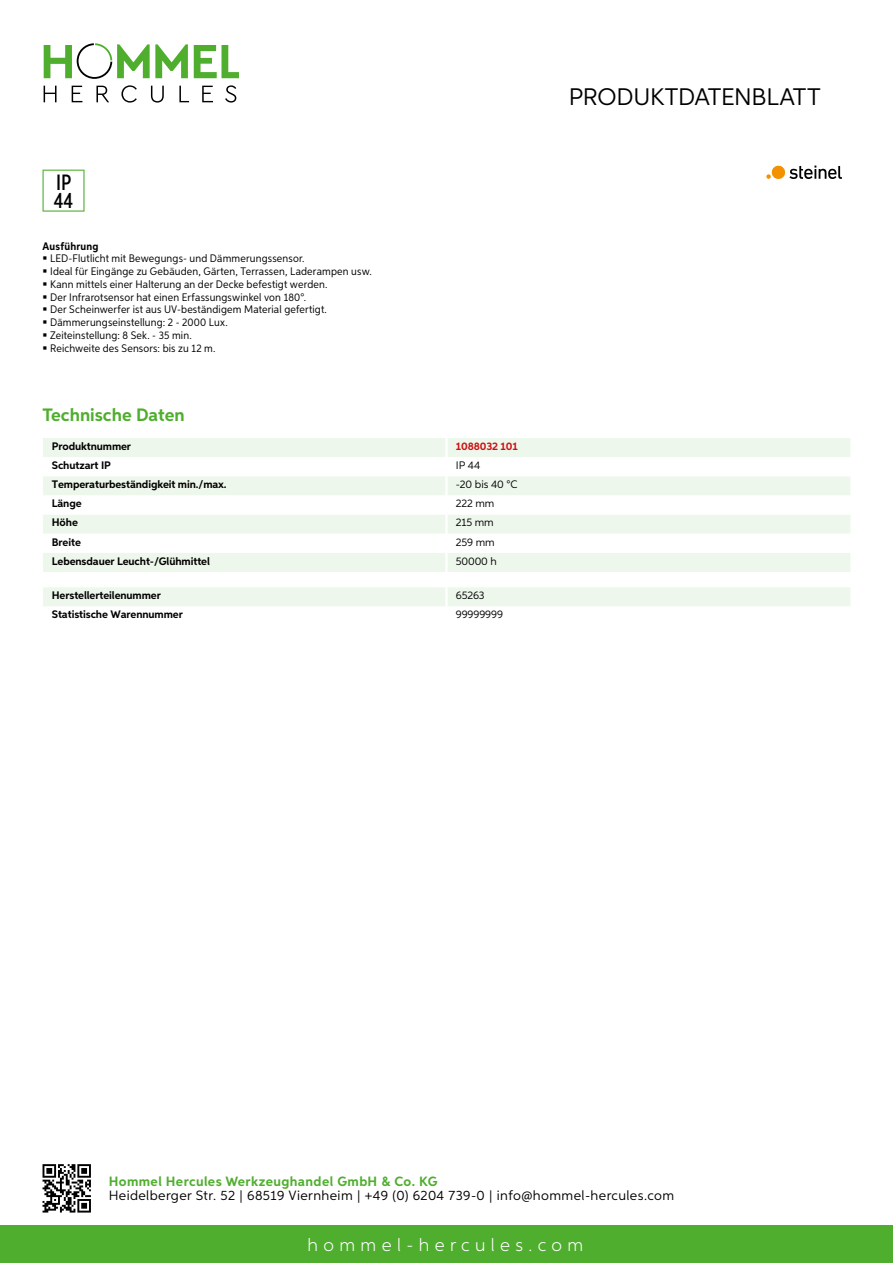
<style>
.page{position:relative;width:893px;height:1263px;background:#fff}
.page>*{position:absolute;margin:0;border:0;box-sizing:border-box;transform-origin:0 0}
.t1{font:24px "Aspira";letter-spacing:-.01em;color:#000}
.t2{font:500 22.2px/17.9px "Aspira XX Nar";color:#000}
.t3{font:300 18px "Aspira";letter-spacing:.3em;color:#fff}
.t4{font:700 18px "Aspira";color:#50ae2f}
.t5{font:13.5px "Aspira";letter-spacing:.03em;color:#000}
.t6{font:700 13.5px "Aspira";letter-spacing:.03em;color:#50ae2f}
.t7{font:10.95px/12.8px "Aspira Nar";letter-spacing:.015em;color:#000}
.t8{font:700 10.95px "Aspira";letter-spacing:-.01em;color:#000}
.t9{font:10.95px "Aspira";letter-spacing:-.01em;color:#000}
.t10{font:700 10.95px "Aspira";letter-spacing:-.01em;color:#cd1013}
.t11{font:700 10.95px "Aspira Nar";letter-spacing:.02em;color:#000}
</style>
<div class="page">
<div style="left:0;top:1226px;width:893px;height:37px;background:#50ae2f"></div>
<svg style="left:43px;top:1164px;width:48px;height:48px"></svg>
<svg style="left:194px;top:45px;width:45px;height:33px"></svg>
<svg style="left:44px;top:43px;width:144px;height:36px"></svg>
<svg style="left:44px;top:86px;width:13px;height:16px"></svg>
<svg style="left:72px;top:86px;width:10px;height:16px"></svg>
<svg style="left:96px;top:86px;width:13px;height:16px"></svg>
<svg style="left:121px;top:85px;width:16px;height:18px"></svg>
<svg style="left:151px;top:86px;width:13px;height:17px"></svg>
<svg style="left:179px;top:86px;width:10px;height:16px"></svg>
<svg style="left:202px;top:86px;width:11px;height:16px"></svg>
<svg style="left:225px;top:85px;width:11px;height:18px"></svg>
<div style="left:43px;top:438px;width:807px;height:134px;background:#eef7eb"></div>
<svg style="left:43px;top:457px;width:807px;height:96px"></svg>
<hr style="left:445px;top:438px;width:3px;height:19px;background:#fff">
<hr style="left:445px;top:457px;width:3px;height:19px;background:#fff">
<hr style="left:445px;top:476px;width:3px;height:19px;background:#fff">
<hr style="left:445px;top:495px;width:3px;height:20px;background:#fff">
<hr style="left:445px;top:515px;width:3px;height:19px;background:#fff">
<hr style="left:445px;top:534px;width:3px;height:19px;background:#fff">
<hr style="left:445px;top:553px;width:3px;height:19px;background:#fff">
<div style="left:43px;top:587px;width:807px;height:19px;background:#eef7eb"></div>
<svg style="left:43px;top:170px;width:42px;height:42px"></svg>
<svg style="left:766px;top:166px;width:76px;height:13px"></svg>
<h2 class="t2" style="left:54px;top:173px;width:21px">IP<br>44</h2>
<p class="t11" style="left:43px;top:239px;width:58px">Ausführung</p>
<p class="t7" style="left:50px;top:252px;width:323px">LED-Flutlicht mit Bewegungs- und Dämmerungssensor.<br>Ideal für Eingänge zu Gebäuden, Gärten, Terrassen, Laderampen usw.<br>Kann mittels einer Halterung an der Decke befestigt werden.<br>Der Infrarotsensor hat einen Erfassungswinkel von 180°.<br>Der Scheinwerfer ist aus UV-beständigem Material gefertigt.<br>Dämmerungseinstellung: 2 - 2000 Lux.<br>Zeiteinstellung: 8 Sek. - 35 min.<br>Reichweite des Sensors: bis zu 12 m.</p>
<h3 class="t4" style="left:43px;top:404px;width:144px">Technische Daten</h3>
<p class="t8" style="left:52px;top:439px;width:81px">Produktnummer</p>
<p class="t10" style="left:456px;top:439px;width:63px">1088032 101</p>
<p class="t8" style="left:52px;top:459px;width:60px">Schutzart IP</p>
<p class="t9" style="left:456px;top:459px;width:26px">IP 44</p>
<p class="t8" style="left:52px;top:478px;width:176px">Temperaturbeständigkeit min./max.</p>
<p class="t9" style="left:456px;top:478px;width:63px">-20 bis 40 °C</p>
<p class="t8" style="left:52px;top:497px;width:31px">Länge</p>
<p class="t9" style="left:456px;top:497px;width:40px">222 mm</p>
<p class="t8" style="left:52px;top:516px;width:28px">Höhe</p>
<p class="t9" style="left:456px;top:516px;width:39px">215 mm</p>
<p class="t8" style="left:52px;top:535px;width:31px">Breite</p>
<p class="t9" style="left:456px;top:535px;width:40px">259 mm</p>
<p class="t8" style="left:52px;top:554px;width:160px">Lebensdauer Leucht-/Glühmittel</p>
<p class="t9" style="left:456px;top:554px;width:43px">50000 h</p>
<p class="t8" style="left:52px;top:589px;width:111px">Herstellerteilenummer</p>
<p class="t9" style="left:456px;top:589px;width:30px">65263</p>
<p class="t8" style="left:52px;top:608px;width:132px">Statistische Warennummer</p>
<p class="t9" style="left:456px;top:608px;width:49px">99999999</p>
<h1 class="t1" style="left:569px;top:82px;width:253px">Produktdatenblatt</h1>
<p class="t6" style="left:109px;top:1172px;width:330px">Hommel Hercules Werkzeughandel GmbH &amp; Co. KG</p>
<p class="t5" style="left:109px;top:1187px;width:567px">Heidelberger Str. 52 | 68519 Viernheim | +49 (0) 6204 739-0 | info@hommel-hercules.com</p>
<h3 class="t3" style="left:307px;top:1234px;width:277px">hommel-hercules.com</h3>
</div>
